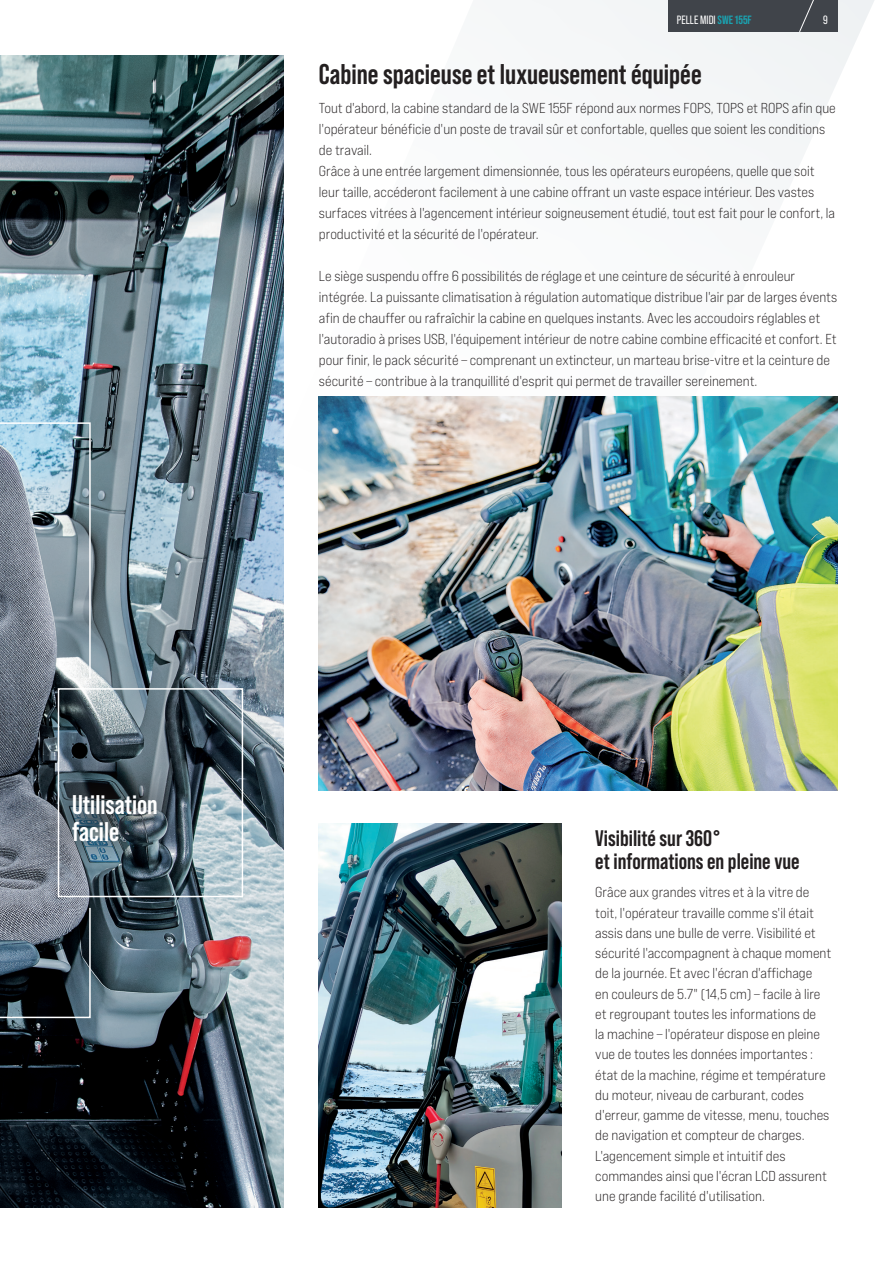
<style>
.page{position:relative;width:893px;height:1263px;background:#fff}
.page>*{position:absolute;margin:0;border:0;box-sizing:border-box;transform-origin:0 0}
.t1{font:700 28.5px "Bebas Neue Pro";color:#231f20}
.t2{font:700 27px/27px "Bebas Neue Pro";color:#fff}
.t3{font:700 22.5px/22.5px "Bebas Neue Pro";color:#231f20}
.t4{font:14.4px/20.2px "Bebas Neue Pro Exp Bk";color:#231f20}
.t5{font:12px "Bebas Neue Pro";color:#fff}
.s1{font-weight:700;color:#1ba2b0}
</style>
<div class="page">
<svg style="left:318px;top:0;width:556px;height:627px"></svg>
<div style="left:668px;top:0;width:170px;height:31px;background:#40444a"></div>
<svg style="left:799px;top:0;width:23px;height:33px"></svg>
<img style="left:0;top:55px;width:284px;height:1153px">
<div style="left:34px;top:756px;width:161px;height:124px;background:#231f20;opacity:.75"></div>
<div style="left:58px;top:688px;width:185px;height:209px;border:2px solid #fff"></div>
<svg style="left:0;top:422px;width:91px;height:342px;background:#7a8a96"></svg>
<svg style="left:0;top:851px;width:91px;height:168px;background:#57626c"></svg>
<img style="left:319px;top:397px;width:519px;height:393px">
<img style="left:319px;top:824px;width:242px;height:384px">
<h2 class="t2" style="left:72px;top:790px;width:87px">Utilisation facile</h2>
<p class="t5" style="left:677px;top:14px;width:76px">PELLE MIDI <span class="s1">SWE 155F</span></p>
<p class="t5" style="left:823px;top:13px;width:6px">9</p>
<h1 class="t1" style="left:319px;top:58px;width:384px">Cabine spacieuse et luxueusement équipée</h1>
<p class="t4" style="left:319px;top:98px;width:518px;line-height:21px">Tout d'abord, la cabine standard de la SWE 155F répond aux normes FOPS, TOPS et ROPS afin que l'opérateur bénéficie d'un poste de travail sûr et confortable, quelles que soient les conditions de travail.<br>Grâce à une entrée largement dimensionnée, tous les opérateurs européens, quelle que soit leur taille, accéderont facilement à une cabine offrant un vaste espace intérieur. Des vastes surfaces vitrées à l'agencement intérieur soigneusement étudié, tout est fait pour le confort, la productivité et la sécurité de l'opérateur.</p>
<p class="t4" style="left:319px;top:265px;width:520px;line-height:21px">Le siège suspendu offre 6 possibilités de réglage et une ceinture de sécurité à enrouleur intégrée. La puissante climatisation à régulation automatique distribue l'air par de larges évents afin de chauffer ou rafraîchir la cabine en quelques instants. Avec les accoudoirs réglables et l'autoradio à prises USB, l'équipement intérieur de notre cabine combine efficacité et confort. Et pour finir, le pack sécurité – comprenant un extincteur, un marteau brise-vitre et la ceinture de sécurité – contribue à la tranquillité d'esprit qui permet de travailler sereinement.</p>
<h3 class="t3" style="left:595px;top:827px;width:206px">Visibilité sur 360°<br>et informations en pleine vue</h3>
<p class="t4" style="left:595px;top:882px;width:238px">Grâce aux grandes vitres et à la vitre de toit, l'opérateur travaille comme s'il était assis dans une bulle de verre. Visibilité et sécurité l'accompagnent à chaque moment de la journée. Et avec l'écran d'affichage<br>en couleurs de 5.7" (14,5 cm) – facile à lire et regroupant toutes les informations de<br>la machine – l'opérateur dispose en pleine vue de toutes les données importantes : état de la machine, régime et température du moteur, niveau de carburant, codes d'erreur, gamme de vitesse, menu, touches de navigation et compteur de charges.<br>L'agencement simple et intuitif des commandes ainsi que l'écran LCD assurent une grande facilité d'utilisation.</p>
</div>
